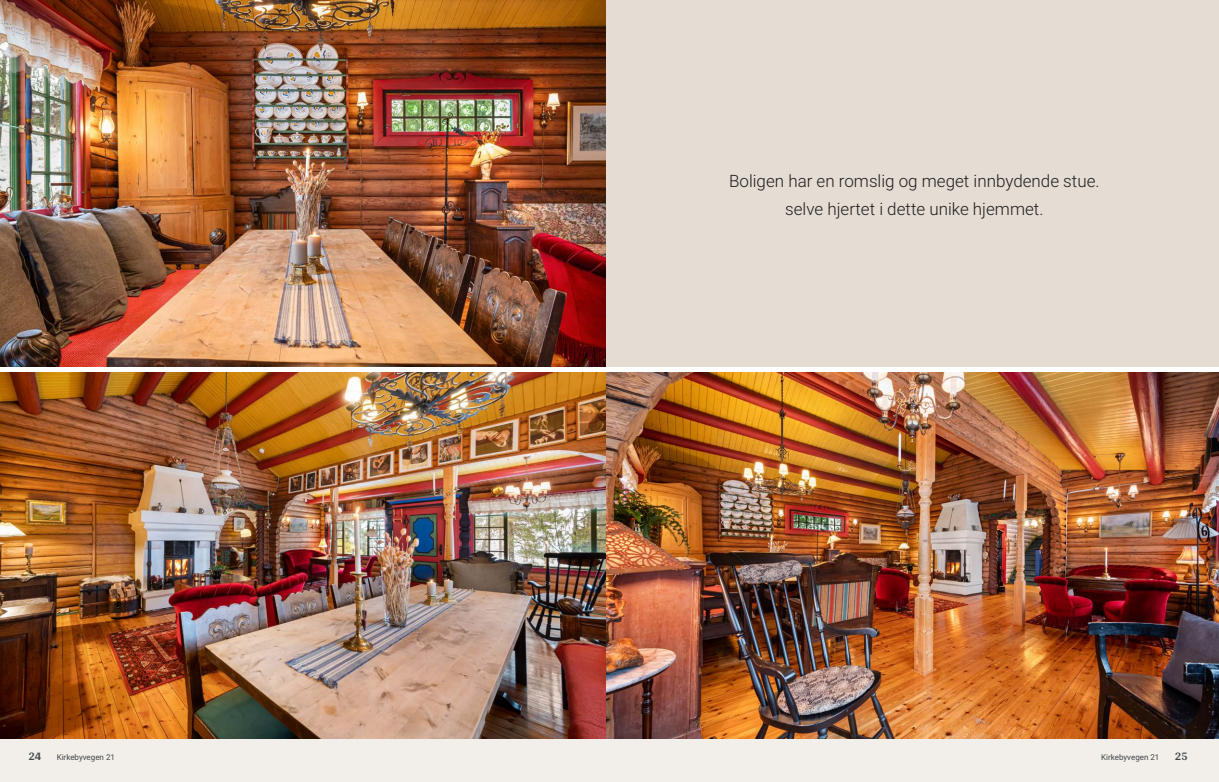
<style>
.page{position:relative;width:1219px;height:782px;background:#fff}
.page>*{position:absolute;margin:0;border:0;box-sizing:border-box;transform-origin:0 0}
.t1{font:300 17px/28px "Roboto";color:#1d1d1b;text-align:center}
.t2{font:700 12px "Arya";color:#414749}
.t3{font:8px "Roboto";color:#414749}
</style>
<div class="page">
<img style="left:0;top:0;width:607px;height:367px">
<img style="left:0;top:372px;width:607px;height:367px">
<div style="left:0;top:739px;width:612px;height:42px;background:#f2eeea"></div>
<img style="left:607px;top:372px;width:612px;height:367px">
<div style="left:607px;top:739px;width:612px;height:42px;background:#f2eeea"></div>
<div style="left:607px;top:0;width:612px;height:367px;background:#e5dcd4"></div>
<p class="t1" style="left:729px;top:166px;width:372px">Boligen har en romslig og meget innbydende stue. selve hjertet i dette unike hjemmet.</p>
<p class="t2" style="left:28px;top:749px;width:15px">24</p>
<p class="t3" style="left:57px;top:751px;width:60px">Kirkebyvegen 21</p>
<p class="t3" style="left:1101px;top:751px;width:60px">Kirkebyvegen 21</p>
<p class="t2" style="left:1175px;top:749px;width:15px">25</p>
</div>
